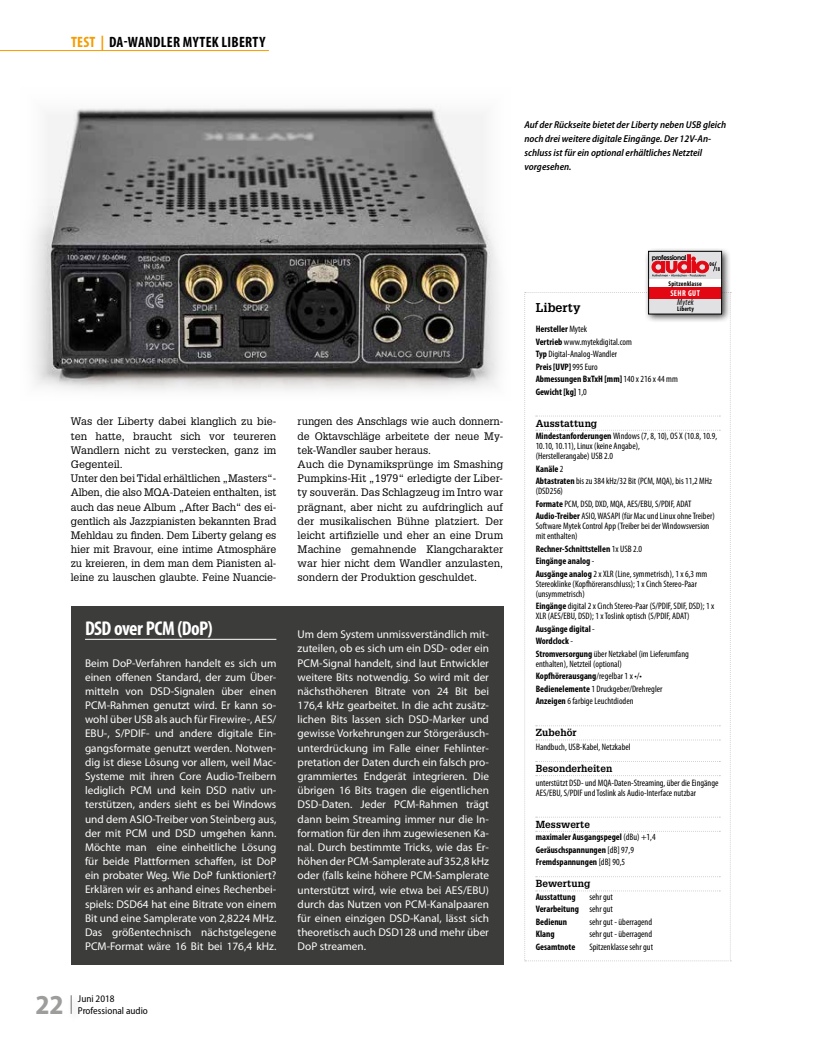
<style>
.page{position:relative;width:815px;height:1053px;background:#fff}
.page>*{position:absolute;margin:0;border:0;box-sizing:border-box;transform-origin:0 0}
.t1{font:700 semi-condensed 27.5px "Myriad Pro";color:#9d9d9c}
.t2{font:700 condensed 20px "Myriad Pro";letter-spacing:-.025em;color:#fff}
.t3{font:700 condensed 15px "Myriad Pro";letter-spacing:.02em;color:#000}
.t4{font:700 12.5px "Glypha LT Std";letter-spacing:.005em;color:#000}
.t5{font:11.25px/14.1px "Myriad Pro";color:#fff;text-align:justify}
.t6{font:10.62px/14.1px "Glypha LT Std";color:#000}
.t7{font:italic 600 semi-condensed 10px/14.1px "Myriad Pro";color:#000}
.t8{font:700 10px "Glypha LT Std";letter-spacing:.005em;color:#000}
.t9{font:semi-condensed 10px/11.9px "Myriad Pro";color:#000}
.t10{font:condensed 9.38px/12.5px "Myriad Pro";color:#000}
.t11{font:700 condensed 9.38px/12.5px "Myriad Pro";color:#000}
.t12{font:italic condensed 8.88px "Myriad Pro";letter-spacing:.03em;color:#000;scale:.95 1}
.t13{font:700 condensed 8.5px "Myriad Pro";letter-spacing:.05em;color:#fff;scale:.95 1}
.t14{font:700 condensed 6.88px "Myriad Pro";letter-spacing:.03em;color:#000;scale:.95 1}
.t15{font:700 6.75px "Century Gothic";letter-spacing:-.06em;color:#000}
.t16{font:700 condensed 6.62px "Myriad Pro";letter-spacing:.03em;color:#000;scale:.95 1}
.t17{font:700 condensed 5.88px "Myriad Pro";color:#000;scale:.95 1}
.s1{color:#f59c00}
.s2{font-weight:700}
.s3{font-weight:400}
</style>
<div class="page">
<svg style="left:71px;top:995px;width:1px;height:18px"></svg>
<hr style="left:0;top:50px;width:269px;height:1px;background:#f59c00">
<img style="left:32px;top:107px;width:467px;height:284px">
<div style="left:71px;top:606px;width:432px;height:358px;background:#3c3c3b"></div>
<hr style="left:85px;top:639px;width:191px;height:1px;background:#fff">
<svg style="left:524px;top:292px;width:207px;height:669px"></svg>
<div style="left:644px;top:247px;width:87px;height:76px;background:#000;opacity:.75"></div>
<div style="left:649px;top:251px;width:73px;height:63px;background:#e1e1e3"></div>
<div style="left:649px;top:287px;width:73px;height:11px;background:#e30613"></div>
<div style="left:648px;top:279px;width:74px;height:8px;background:#fff"></div>
<div style="left:649px;top:251px;width:73px;height:63px;border:1px solid #000"></div>
<svg style="left:652px;top:255px;width:65px;height:21px"></svg>
<h3 class="t3" style="left:71px;top:32px;width:196px"><span class="s1">TEST |</span> DA-WANDLER MYTEK LIBERTY</h3>
<p class="t7" style="left:524px;top:117px;width:203px">Auf der Rückseite bietet der Liberty neben USB gleich noch drei weitere digitale Eingänge. Der 12V-An&shy;schluss ist für ein optional erhältliches Netzteil vorgesehen.</p>
<p class="t6" style="left:71px;top:414px;width:207px">Was der Liberty dabei klanglich zu bie&shy;ten hatte, braucht sich vor teureren Wandlern nicht zu verstecken, ganz im Gegenteil.<br>Unter den bei Tidal erhältlichen „Masters“- Alben, die also MQA-Dateien enthalten, ist auch das neue Album „After Bach“ des ei&shy;gentlich als Jazzpianisten bekannten Brad Mehldau zu finden. Dem Liberty gelang es hier mit Bravour, eine intime Atmosphäre zu kreieren, in dem man dem Pianisten al&shy;leine zu lauschen glaubte. Feine Nuancie-</p>
<p class="t6" style="left:298px;top:414px;width:207px">rungen des Anschlags wie auch donnern&shy;de Oktavschläge arbeitete der neue My&shy;tek-Wandler sauber heraus.<br>Auch die Dynamiksprünge im Smashing Pumpkins-Hit „1979“ erledigte der Liber&shy;ty souverän. Das Schlagzeug im Intro war prägnant, aber nicht zu aufdringlich auf der musikalischen Bühne platziert. Der leicht artifizielle und eher an eine Drum Machine gemahnende Klangcharakter war hier nicht dem Wandler anzulasten, sondern der Produktion geschuldet.</p>
<h2 class="t2" style="left:85px;top:616px;width:129px">DSD over PCM (DoP)</h2>
<p class="t5" style="left:85px;top:655px;width:193px">Beim DoP-Verfahren handelt es sich um einen offenen Standard, der zum Über&shy;mitteln von DSD-Signalen über einen PCM-Rahmen genutzt wird. Er kann so&shy;wohl über USB als auch für Firewire-, AES/ EBU-, S/PDIF- und andere digitale Ein&shy;gangsformate genutzt werden. Notwen&shy;dig ist diese Lösung vor allem, weil Mac-Systeme mit ihren Core Audio-Treibern lediglich PCM und kein DSD nativ un&shy;terstützen, anders sieht es bei Windows und dem ASIO-Treiber von Steinberg aus, der mit PCM und DSD umgehen kann.<br>Möchte man eine einheitliche Lösung für beide Plattformen schaffen, ist DoP ein probater Weg. Wie DoP funktioniert?<br>Erklären wir es anhand eines Rechenbei&shy;spiels: DSD64 hat eine Bitrate von einem Bit und eine Samplerate von 2,8224 MHz.<br>Das größentechnisch nächstgelegene PCM-Format wäre 16 Bit bei 176,4 kHz.</p>
<h1 class="t1" style="left:35px;top:989px;width:30px">22</h1>
<p class="t9" style="left:78px;top:992px;width:71px">Juni 2018<br>Professional audio</p>
<p class="t5" style="left:298px;top:627px;width:193px">Um dem System unmissverständlich mit&shy;zuteilen, ob es sich um ein DSD- oder ein PCM-Signal handelt, sind laut Entwickler weitere Bits notwendig. So wird mit der nächsthöheren Bitrate von 24 Bit bei 176,4 kHz gearbeitet. In die acht zusätz&shy;lichen Bits lassen sich DSD-Marker und gewisse Vorkehrungen zur Störgeräusch&shy;unterdrückung im Falle einer Fehlinter&shy;pretation der Daten durch ein falsch pro&shy;grammiertes Endgerät integrieren. Die übrigen 16 Bits tragen die eigentlichen DSD-Daten. Jeder PCM-Rahmen trägt dann beim Streaming immer nur die In&shy;formation für den ihm zugewiesenen Ka&shy;nal. Durch bestimmte Tricks, wie das Er&shy;höhen der PCM-Samplerate auf 352,8 kHz oder (falls keine höhere PCM-Samplerate unterstützt wird, wie etwa bei AES/EBU) durch das Nutzen von PCM-Kanalpaaren für einen einzigen DSD-Kanal, lässt sich theoretisch auch DSD128 und mehr über DoP streamen.</p>
<p class="t15" style="left:652px;top:252px;width:36px">professional</p>
<p class="t17" style="left:709px;top:260px;width:7px">06</p>
<p class="t17" style="left:715px;top:266px;width:7px">18</p>
<p class="t14" style="left:669px;top:279px;width:37px">Spitzenklasse</p>
<p class="t13" style="left:670px;top:288px;width:33px">SEHR GUT</p>
<p class="t12" style="left:677px;top:297px;width:19px">Mytek</p>
<p class="t16" style="left:677px;top:305px;width:19px">Liberty</p>
<p class="t4" style="left:536px;top:300px;width:46px">Liberty</p>
<p class="t10" style="left:536px;top:322px;width:144px"><span class="s2">Hersteller</span> Mytek<br><span class="s2">Vertrieb</span> www.mytekdigital.com<br><span class="s2">Typ</span> Digital-Analog-Wandler<br><span class="s2">Preis [UVP]</span> 995 Euro<br><span class="s2">Abmessungen BxTxH [mm]</span> 140 x 216 x 44 mm<br><span class="s2">Gewicht [kg]</span> 1,0</p>
<p class="t8" style="left:536px;top:417px;width:63px">Ausstattung</p>
<p class="t10" style="left:536px;top:431px;width:183px;line-height:10px"><span class="s2">Mindestanforderungen</span> Windows (7, 8, 10), OS X (10.8, 10.9,<br>10.10, 10.11), Linux (keine Angabe),<br>(Herstellerangabe) USB 2.0</p>
<p class="t10" style="left:536px;top:462px;width:178px"><span class="s2">Kanäle</span> 2<br><span class="s2">Abtastraten</span> bis zu 384 kHz/32 Bit (PCM, MQA), bis 11,2 MHz</p>
<p class="t10" style="left:536px;top:484px;width:181px">(DSD256)<br><span class="s2">Formate</span> PCM, DSD, DXD, MQA, AES/EBU, S/PDIF, ADAT<br><span class="s2">Audio-Treiber</span> ASIO, WASAPI (für Mac und Linux ohne Treiber)</p>
<p class="t10" style="left:536px;top:521px;width:175px;line-height:10px">Software Mytek Control App (Treiber bei der Windowsversion mit enthalten)</p>
<p class="t11" style="left:536px;top:542px;width:173px">Rechner-Schnittstellen <span class="s3">1x USB 2.0<br></span>Eingänge analog <span class="s3">-<br></span>Ausgänge analog <span class="s3">2 x XLR (Line, symmetrisch), 1 x 6,3 mm</span></p>
<p class="t10" style="left:536px;top:578px;width:163px;line-height:10px">Stereoklinke (Kopfhöreranschluss); 1 x Cinch Stereo-Paar (unsymmetrisch)</p>
<p class="t10" style="left:536px;top:601px;width:180px;line-height:10px"><span class="s2">Eingänge</span> digital 2 x Cinch Stereo-Paar (S/PDIF, SDIF, DSD); 1 x<br>XLR (AES/EBU, DSD); 1 x Toslink optisch (S/PDIF, ADAT)</p>
<p class="t11" style="left:536px;top:622px;width:155px">Ausgänge digital <span class="s3">-<br></span>Wordclock <span class="s3">-<br></span>Stromversorgung <span class="s3">über Netzkabel (im Lieferumfang</span></p>
<p class="t10" style="left:536px;top:657px;width:128px">enthalten), Netzteil (optional)<br><span class="s2">Kopfhörerausgang</span>/regelbar 1 x •/• <span class="s2">Bedienelemente</span> 1 Druckgeber/Drehregler <span class="s2">Anzeigen</span> 6 farbige Leuchtdioden</p>
<p class="t8" style="left:536px;top:726px;width:42px">Zubehör</p>
<p class="t10" style="left:536px;top:740px;width:96px">Handbuch, USB-Kabel, Netzkabel</p>
<p class="t8" style="left:536px;top:762px;width:78px">Besonderheiten</p>
<p class="t10" style="left:536px;top:777px;width:184px;line-height:10px">unterstützt DSD- und MQA-Daten-Streaming, über die Eingänge<br>AES/EBU, S/PDIF und Toslink als Audio-Interface nutzbar</p>
<p class="t8" style="left:536px;top:818px;width:56px">Messwerte</p>
<p class="t11" style="left:536px;top:830px;width:121px">maximaler Ausgangspegel <span class="s3">(dBu) +1,4<br></span>Geräuschspannungen <span class="s3">[dB] 97,9<br></span>Fremdspannungen <span class="s3">[dB] 90,5</span></p>
<p class="t8" style="left:536px;top:877px;width:56px">Bewertung</p>
<p class="t11" style="left:536px;top:890px;width:41px">Ausstattung</p>
<p class="t11" style="left:536px;top:890px;width:79px;text-align:justify;text-indent:54px"><span class="s3">sehr gut </span>Verarbeitung <span class="s3">sehr gut </span>Bedienun</p>
<p class="t10" style="left:589px;top:915px;width:64px">sehr gut - überragend</p>
<p class="t11" style="left:536px;top:927px;width:20px">Klang</p>
<p class="t10" style="left:589px;top:927px;width:64px">sehr gut - überragend</p>
<p class="t11" style="left:536px;top:940px;width:41px">Gesamtnote</p>
<p class="t10" style="left:589px;top:940px;width:65px">Spitzenklasse sehr gut</p>
</div>
